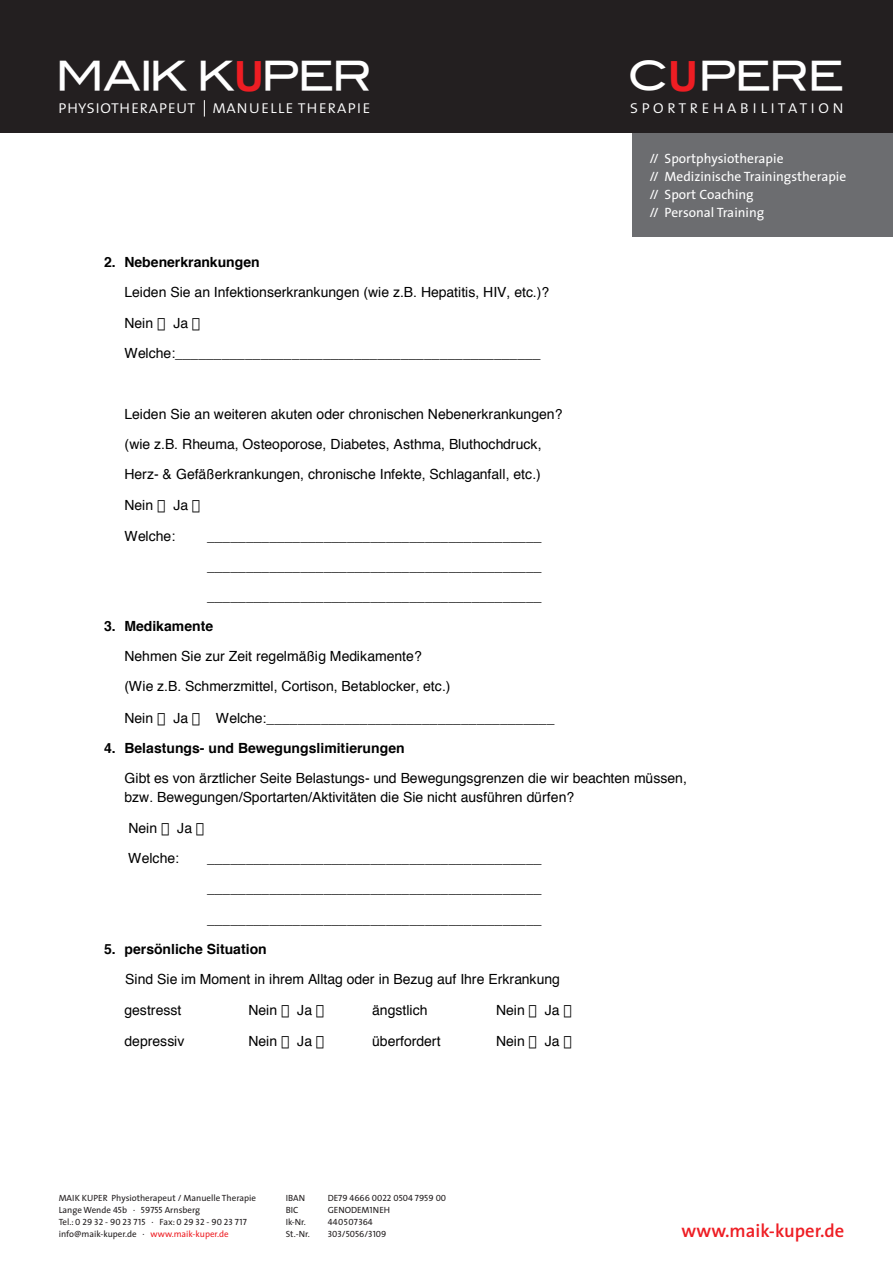
<style>
.page{position:relative;width:893px;height:1263px;background:#fff}
.page>*{position:absolute;margin:0;border:0;box-sizing:border-box;transform-origin:0 0}
.t1{font:700 41.7px "Arial";color:#ee1d23}
.t2{font:39.9px "Blair Md ITCTT Medium";letter-spacing:-.04em;color:#fff}
.t3{font:18.6px "The Sans Light Caps";color:#fff}
.t4{font:18.6px "The Sans Light Caps";letter-spacing:.15em;color:#fff}
.t5{font:600 18.6px "The Sans";color:#ee1d23}
.t6{font:13.95px/30.2px "Helvetica";color:#000}
.t7{font:700 13.95px "Helvetica";letter-spacing:-.005em;color:#000}
.t8{font:13.5px/18px "The Sans";color:#fff}
.t9{font:9px/12px "The Sans";color:#231f20}
.t10{font:9px "The Sans Caps";color:#231f20}
.t11{font:9px "The Sans Caps";letter-spacing:.04em;color:#231f20}
.s1{font-family:"The Sans Caps"}
.s2{font-family:"The Sans"}
.s3{color:#ee1d23}
</style>
<div class="page">
<div style="left:632px;top:120px;width:261px;height:117px;background:#6c6d70"></div>
<div style="left:0;top:0;width:893px;height:133px;background:#231f20"></div>
<svg style="left:204px;top:100px;width:1px;height:17px"></svg>
<h1 class="t1" style="left:234px;top:49px;width:32px">U</h1>
<h2 class="t2" style="left:627px;top:43px;width:219px">C PERE</h2>
<h3 class="t4" style="left:630px;top:91px;width:216px">sportrehabilitation</h3>
<h1 class="t1" style="left:668px;top:49px;width:32px">U</h1>
<h2 class="t2" style="left:55px;top:43px;width:318px">MAIK K PER</h2>
<h3 class="t3" style="left:58px;top:91px;width:314px">physiotherapeut manuelle therapie</h3>
<p class="t7" style="left:104px;top:250px;width:157px">2. Nebenerkrankungen</p>
<p class="t6" style="left:125px;top:277px;width:426px">Leiden Sie an Infektionserkrankungen (wie z.B. Hepatitis, HIV, etc.)?</p>
<p class="t6" style="left:125px;top:308px;width:30px">Nein</p>
<p class="t6" style="left:125px;top:308px;width:418px;text-indent:49px">Ja<br>Welche:_______________________________________________</p>
<p class="t8" style="left:649px;top:149px;width:198px">// Sportphysiotherapie<br>// Medizinische Trainingstherapie // Sport Coaching<br>// Personal Training</p>
<p class="t6" style="left:125px;top:399px;width:439px">Leiden Sie an weiteren akuten oder chronischen Nebenerkrankungen? (wie z.B. Rheuma, Osteoporose, Diabetes, Asthma, Bluthochdruck,<br>Herz- &amp; Gefäßerkrankungen, chronische Infekte, Schlaganfall, etc.)</p>
<p class="t6" style="left:125px;top:491px;width:30px">Nein</p>
<p class="t6" style="left:125px;top:491px;width:65px;text-indent:49px">Ja<br>Welche:</p>
<p class="t6" style="left:207px;top:521px;width:336px;text-align:justify">___________________________________________ ___________________________________________ ___________________________________________</p>
<p class="t7" style="left:104px;top:615px;width:110px">3. Medikamente</p>
<p class="t6" style="left:125px;top:642px;width:327px">Nehmen Sie zur Zeit regelmäßig Medikamente? (Wie z.B. Schmerzmittel, Cortison, Betablocker, etc.)</p>
<p class="t6" style="left:125px;top:703px;width:30px">Nein</p>
<p class="t6" style="left:173px;top:703px;width:16px">Ja</p>
<p class="t6" style="left:216px;top:703px;width:340px">Welche:_____________________________________</p>
<p class="t7" style="left:104px;top:737px;width:302px">4. Belastungs- und Bewegungslimitierungen</p>
<p class="t6" style="left:125px;top:769px;width:564px;line-height:18.5px">Gibt es von ärztlicher Seite Belastungs- und Bewegungsgrenzen die wir beachten müssen, bzw. Bewegungen/Sportarten/Aktivitäten die Sie nicht ausführen dürfen?</p>
<p class="t6" style="left:128px;top:813px;width:30px">Nein</p>
<p class="t6" style="left:128px;top:813px;width:66px;text-indent:49px">Ja<br>Welche:</p>
<p class="t6" style="left:207px;top:843px;width:336px;text-align:justify">___________________________________________ ___________________________________________ ___________________________________________</p>
<p class="t7" style="left:104px;top:937px;width:164px">5. persönliche Situation</p>
<p class="t6" style="left:125px;top:964px;width:436px">Sind Sie im Moment in ihrem Alltag oder in Bezug auf Ihre Erkrankung</p>
<p class="t6" style="left:125px;top:995px;width:58px">gestresst</p>
<p class="t6" style="left:248px;top:995px;width:30px">Nein</p>
<p class="t6" style="left:297px;top:995px;width:16px">Ja</p>
<p class="t6" style="left:372px;top:995px;width:57px">ängstlich</p>
<p class="t6" style="left:496px;top:995px;width:30px">Nein</p>
<p class="t6" style="left:545px;top:995px;width:16px">Ja</p>
<p class="t6" style="left:125px;top:1027px;width:61px">depressiv</p>
<p class="t6" style="left:248px;top:1027px;width:30px">Nein</p>
<p class="t6" style="left:297px;top:1027px;width:16px">Ja</p>
<p class="t6" style="left:372px;top:1027px;width:70px">überfordert</p>
<p class="t6" style="left:496px;top:1027px;width:30px">Nein</p>
<p class="t6" style="left:545px;top:1027px;width:16px">Ja</p>
<p class="t9" style="left:59px;top:1191px;width:199px">MAIK KUPER Physiotherapeut / Manuelle Therapie<br>Lange Wende <span class="s1">45</span>b · <span class="s1">59755</span> Arnsberg</p>
<p class="t10" style="left:59px;top:1214px;width:190px"><span class="s2">Tel.:</span> 0 29 32 - 90 23 715 <span class="s2">· Fax:</span> 0 29 32 - 90 23 717</p>
<p class="t9" style="left:59px;top:1227px;width:172px">info@maik-kuper.de · <span class="s3">www.maik-kuper.de</span></p>
<p class="t9" style="left:286px;top:1191px;width:21px">IBAN</p>
<p class="t10" style="left:328px;top:1190px;width:120px"><span class="s2">DE</span>79 4666 0022 0504 7959 00</p>
<p class="t9" style="left:286px;top:1203px;width:14px">BIC</p>
<p class="t9" style="left:328px;top:1203px;width:64px">GENODEM<span class="s1">1</span>NEH</p>
<p class="t9" style="left:286px;top:1215px;width:22px">Ik-Nr.</p>
<p class="t11" style="left:328px;top:1214px;width:47px">440507364</p>
<p class="t9" style="left:286px;top:1227px;width:26px">St.-Nr.</p>
<p class="t10" style="left:328px;top:1226px;width:60px">303/5056/3109</p>
<h3 class="t5" style="left:681px;top:1216px;width:165px">www.maik-kuper.de</h3>
</div>
